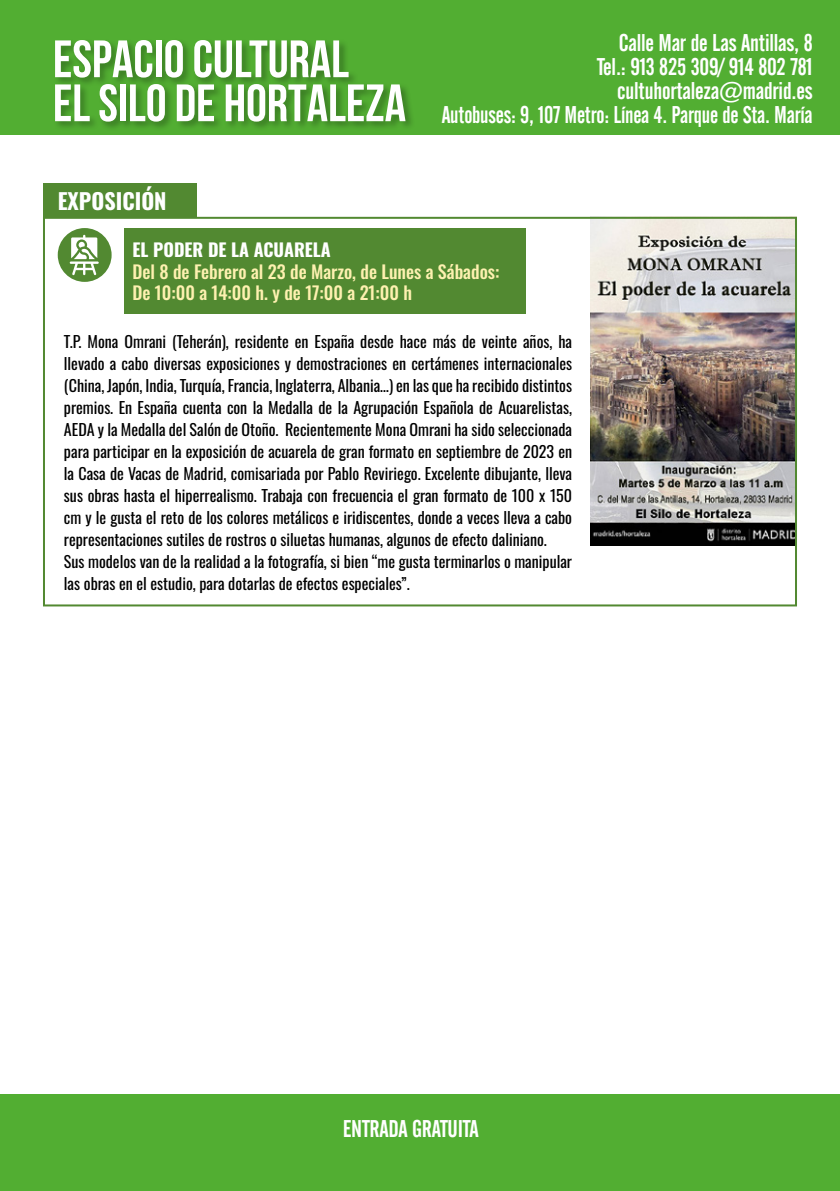
<style>
.page{position:relative;width:840px;height:1191px;background:#fff}
.page>*{position:absolute;margin:0;border:0;box-sizing:border-box;transform-origin:0 0}
.t1{font:700 52.4px/44px "Bebas Neue";color:#fff}
.t2{font:24px/24px "Alternate Gothic No 2 BT";letter-spacing:-.01em;color:#fff;text-align:right}
.t3{font:700 22px "Oswald";color:#fff}
.t4{font:500 18px/21.6px "Oswald";color:#fef1b0}
.t5{font:700 18px "Oswald";color:#fff}
.t6{font:16px/22px "Oswald";color:#000}
</style>
<div class="page">
<div style="left:0;top:0;width:839px;height:135px;background:#52ae32"></div>
<div style="left:54px;top:38px;width:361px;height:94px;background:#000;opacity:.3"></div>
<div style="left:0;top:1094px;width:839px;height:97px;background:#52ae32"></div>
<img style="left:590px;top:220px;width:203px;height:325px">
<div style="left:43px;top:217px;width:753px;height:389px;border:2px solid #528931"></div>
<div style="left:43px;top:183px;width:153px;height:35px;background:#528931"></div>
<div style="left:124px;top:228px;width:401px;height:85px;background:#528931"></div>
<div style="left:58px;top:228px;width:53px;height:54px;background:#528931;border-radius:50%"></div>
<svg style="left:70px;top:235px;width:29px;height:40px"></svg>
<h1 class="t1" style="left:53px;top:36px;width:354px">ESPACIO CULTURAL<br>EL SILO DE HORTALEZA</h1>
<h2 class="t2" style="left:441px;top:31px;width:372px">Calle Mar de Las Antillas, 8<br>Tel.: 913 825 309/ 914 802 781 cultuhortaleza@madrid.es<br>Autobuses: 9, 107 Metro: Línea 4. Parque de Sta. María</h2>
<h3 class="t3" style="left:58px;top:189px;width:110px">EXPOSICIÓN</h3>
<p class="t5" style="left:132px;top:240px;width:200px">EL PODER DE LA ACUARELA</p>
<p class="t4" style="left:132px;top:262px;width:368px">Del 8 de Febrero al 23 de Marzo, de Lunes a Sábados:<br>De 10:00 a 14:00 h. y de 17:00 a 21:00 h</p>
<p class="t6" style="left:64px;top:329px;width:509px">T.P. Mona Omrani (Teherán), residente en España desde hace más de veinte años, ha llevado a cabo diversas exposiciones y demostraciones en certámenes internacionales (China, Japón, India, Turquía, Francia, Inglaterra, Albania…) en las que ha recibido distintos premios. En España cuenta con la Medalla de la Agrupación Española de Acuarelistas, AEDA y la Medalla del Salón de Otoño. Recientemente Mona Omrani ha sido seleccionada para participar en la exposición de acuarela de gran formato en septiembre de 2023 en la Casa de Vacas de Madrid, comisariada por Pablo Reviriego. Excelente dibujante, lleva sus obras hasta el hiperrealismo. Trabaja con frecuencia el gran formato de 100 x 150 cm y le gusta el reto de los colores metálicos e iridiscentes, donde a veces lleva a cabo representaciones sutiles de rostros o siluetas humanas, algunos de efecto daliniano.<br>Sus modelos van de la realidad a la fotografía, si bien “me gusta terminarlos o manipular las obras en el estudio, para dotarlas de efectos especiales”.</p>
<h2 class="t2" style="left:342px;top:1117px;width:138px">ENTRADA GRATUITA</h2>
</div>
